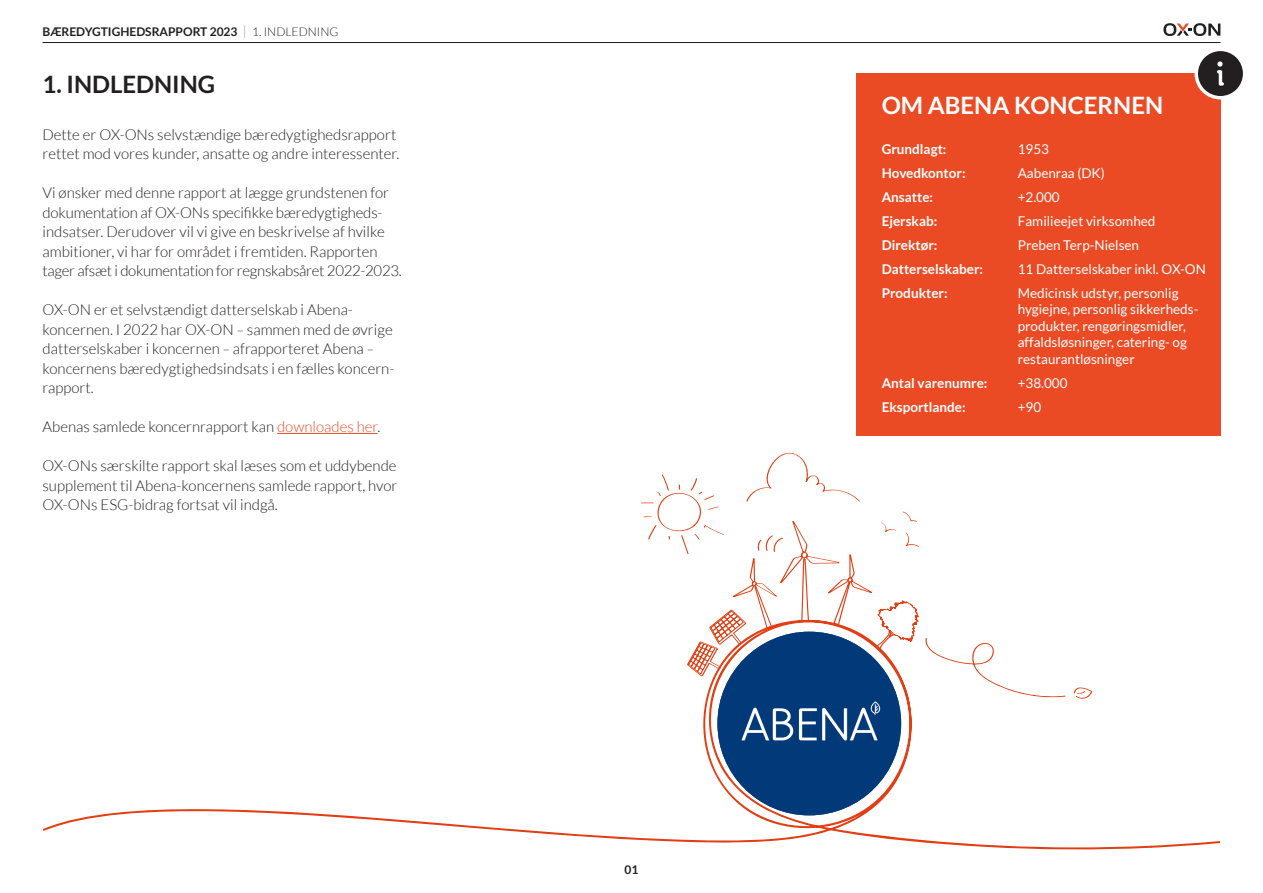
<style>
.page{position:relative;width:1263px;height:893px;background:#fff}
.page>*{position:absolute;margin:0;border:0;box-sizing:border-box;transform-origin:0 0}
.t1{font:700 24px "Lato";color:#fff}
.t2{font:700 24px "Lato";color:#231f20}
.t3{font:300 15px/19.5px "Lato";color:#231f20}
.t4{font:13.5px/16.5px "Lato";color:#fff}
.t5{font:700 13.5px "Lato";color:#fff}
.t6{font:700 12px "Lato";color:#231f20}
.s1{font-weight:100;font-size:18px}
.s2{font-weight:300}
.s3{font-size:13.5px}
.s4{color:#ea4b24}
</style>
<div class="page">
<svg style="left:641px;top:452px;width:278px;height:162px"></svg>
<svg style="left:43px;top:614px;width:1107px;height:236px"></svg>
<svg style="left:1150px;top:841px;width:71px;height:7px"></svg>
<hr style="left:43px;top:42px;width:1177px;height:1px;background:#231f20">
<svg style="left:1163px;top:23px;width:57px;height:13px"></svg>
<hr style="left:277px;top:433px;width:101px;height:1px;background:#ea4b24">
<div style="left:856px;top:74px;width:364px;height:362px;background:#ea4b24"></div>
<div style="left:1194px;top:48px;width:52px;height:51px;border:4px solid #fff;border-radius:50%"></div>
<svg style="left:1198px;top:51px;width:45px;height:45px"></svg>
<img style="left:717px;top:632px;width:184px;height:183px;border-radius:92px">
<p class="t6" style="left:43px;top:24px;width:298px">BÆREDYGTIGHEDSRAPPORT 2023 <span class="s1">I</span> <span class="s2">1. INDLEDNING</span></p>
<p class="t2" style="left:43px;top:71px;width:174px">1. INDLEDNING</p>
<p class="t3" style="left:43px;top:125px;width:359px">Dette er OX-ONs selvstændige bæredygtighedsrapport rettet mod vores kunder, ansatte og andre interessenter.</p>
<p class="t3" style="left:43px;top:183px;width:361px">Vi ønsker med denne rapport at lægge grundstenen for dokumentation af OX-ONs specifikke bæredygtigheds&shy;indsatser. Derudover vil vi give en beskrivelse af hvilke ambitioner, vi har for området i fremtiden. Rapporten tager afsæt i dokumentation for regnskabsåret 2022-2023.</p>
<p class="t3" style="left:43px;top:300px;width:353px">OX-ON er et selvstændigt datterselskab i Abena&shy;koncernen. I 2022 har OX-ON <span class="s3">–</span> sammen med de øvrige datterselskaber i koncernen <span class="s3">–</span> afrapporteret Abena <span class="s3">– </span>koncernens bæredygtighedsindsats i en fælles koncern&shy;rapport.</p>
<p class="t3" style="left:43px;top:417px;width:339px">Abenas samlede koncernrapport kan <span class="s4">downloades her</span>.</p>
<p class="t3" style="left:43px;top:456px;width:356px;text-align:justify">OX-ONs særskilte rapport skal læses som et uddybende supplement til Abena-koncernens samlede rapport, hvor OX-ONs ESG-bidrag fortsat vil indgå.</p>
<p class="t6" style="left:624px;top:862px;width:15px">01</p>
<p class="t1" style="left:882px;top:92px;width:283px">OM ABENA KONCERNEN</p>
<p class="t4" style="left:1018px;top:141px;width:33px">1953</p>
<p class="t4" style="left:1018px;top:165px;width:89px">Aabenraa (DK)</p>
<p class="t4" style="left:1018px;top:189px;width:44px">+2.000</p>
<p class="t4" style="left:1018px;top:213px;width:139px">Familieejet virksomhed</p>
<p class="t4" style="left:1018px;top:237px;width:123px">Preben Terp-Nielsen</p>
<p class="t4" style="left:1018px;top:261px;width:190px">11 Datterselskaber inkl. OX-ON</p>
<p class="t4" style="left:1018px;top:285px;width:182px">Medicinsk udstyr, personlig hygiejne, personlig sikkerheds&shy;produkter, rengøringsmidler, affaldsløsninger, catering- og restaurantløsninger</p>
<p class="t4" style="left:1018px;top:375px;width:51px">+38.000</p>
<p class="t4" style="left:1018px;top:399px;width:25px">+90</p>
<p class="t5" style="left:882px;top:141px;width:66px">Grundlagt:</p>
<p class="t5" style="left:882px;top:165px;width:85px">Hovedkontor:</p>
<p class="t5" style="left:882px;top:189px;width:53px">Ansatte:</p>
<p class="t5" style="left:882px;top:213px;width:57px">Ejerskab:</p>
<p class="t5" style="left:882px;top:237px;width:57px">Direktør:</p>
<p class="t5" style="left:882px;top:261px;width:103px">Datterselskaber:</p>
<p class="t5" style="left:882px;top:285px;width:67px">Produkter:</p>
<p class="t5" style="left:882px;top:375px;width:107px">Antal varenumre:</p>
<p class="t5" style="left:882px;top:399px;width:85px">Eksportlande:</p>
</div>
